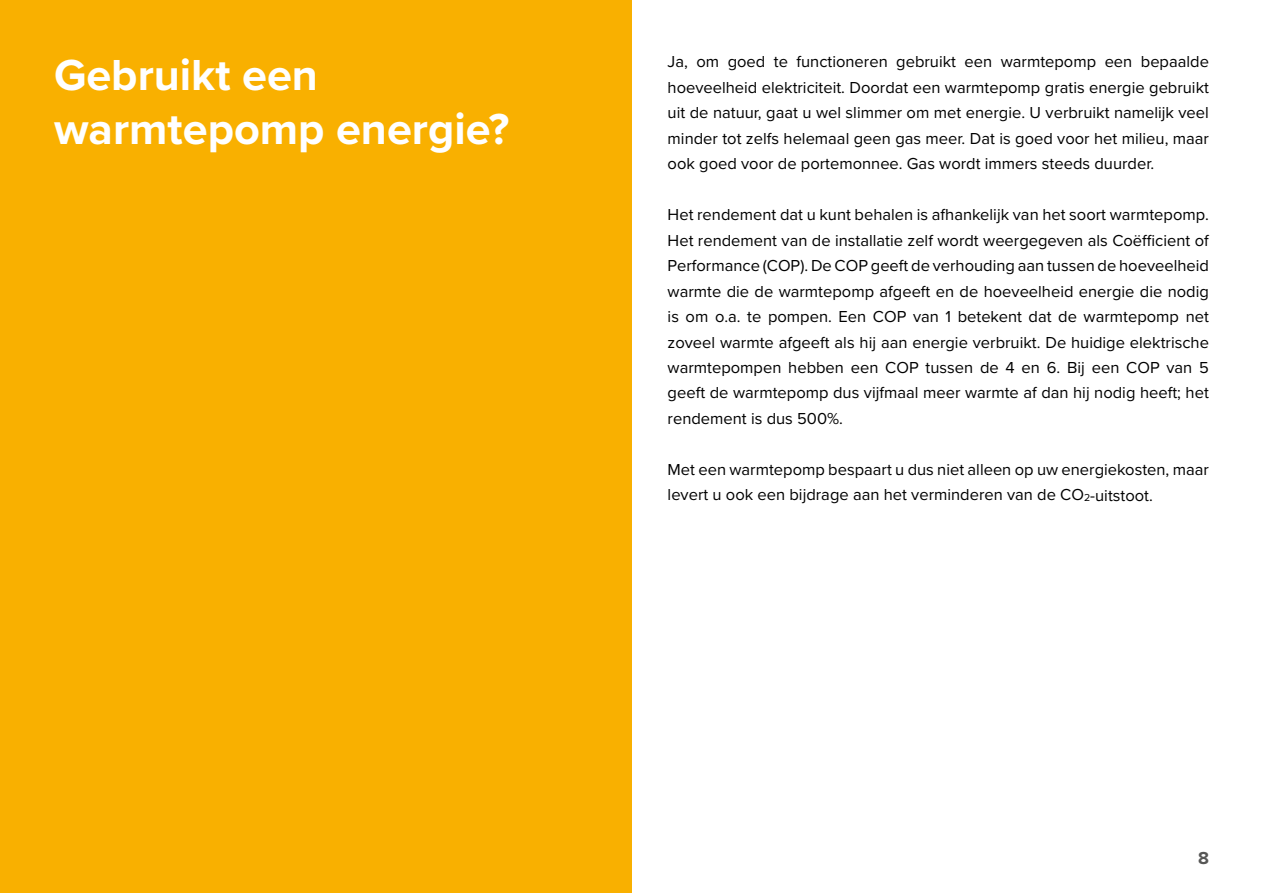
<style>
.page{position:relative;width:1263px;height:893px;background:#fff}
.page>*{position:absolute;margin:0;border:0;box-sizing:border-box;transform-origin:0 0}
.t1{font:700 45px/54px "Proxima Nova";color:#fff}
.t2{font:700 18px "Proxima Nova";color:#575756}
.t3{font:16.5px/25.5px "Proxima Nova";color:#000;text-align:justify}
.s1{font-size:10.5px}
</style>
<div class="page">
<div style="left:0;top:0;width:631px;height:893px;background:#f9b000"></div>
<h1 class="t1" style="left:54px;top:47px;width:457px">Gebruikt een warmtepomp energie?</h1>
<p class="t3" style="left:668px;top:48px;width:543px">Ja, om goed te functioneren gebruikt een warmtepomp een bepaalde hoeveelheid elektriciteit. Doordat een warmtepomp gratis energie gebruikt uit de natuur, gaat u wel slimmer om met energie. U verbruikt namelijk veel minder tot zelfs helemaal geen gas meer. Dat is goed voor het milieu, maar ook goed voor de portemonnee. Gas wordt immers steeds duurder.</p>
<p class="t3" style="left:668px;top:201px;width:543px">Het rendement dat u kunt behalen is afhankelijk van het soort warmtepomp.<br>Het rendement van de installatie zelf wordt weergegeven als Coëfficient of Performance (COP). De COP geeft de verhouding aan tussen de hoeveelheid warmte die de warmtepomp afgeeft en de hoeveelheid energie die nodig is om o.a. te pompen. Een COP van 1 betekent dat de warmtepomp net zoveel warmte afgeeft als hij aan energie verbruikt. De huidige elektrische warmtepompen hebben een COP tussen de 4 en 6. Bij een COP van 5 geeft de warmtepomp dus vijfmaal meer warmte af dan hij nodig heeft; het rendement is dus 500%.</p>
<p class="t3" style="left:668px;top:456px;width:543px">Met een warmtepomp bespaart u dus niet alleen op uw energiekosten, maar levert u ook een bijdrage aan het verminderen van de CO<span class="s1">2</span>-uitstoot.</p>
<p class="t2" style="left:1198px;top:844px;width:12px">8</p>
</div>
